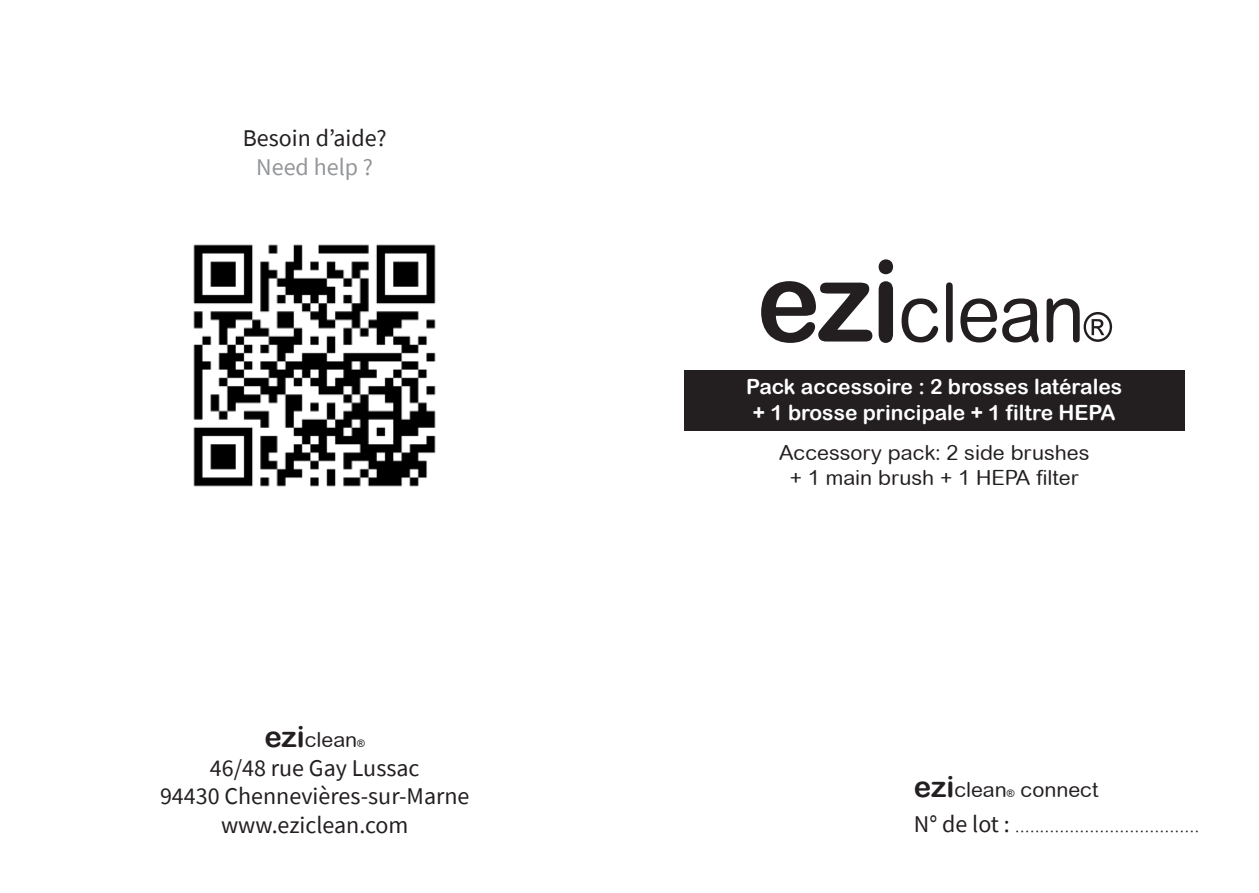
<style>
.page{position:relative;width:1259px;height:893px;background:#fff}
.page>*{position:absolute;margin:0;border:0;box-sizing:border-box;transform-origin:0 0}
.t1{font:24px "Source Sans Pro";color:#231f20}
.t2{font:200 24px "Source Sans Pro";color:#231f20}
.t3{font:24px "Source Sans Pro";color:#939598}
.t4{font:21px "Arial Rounded MT";color:#231f20}
.t5{font:21px "Arial Rounded MT Bold";color:#fff}
.s1{font-family:"Arial Rounded MT Bold";font-size:29.4px}
.s2{font-size:10.5px}
.s3{font-weight:400}
</style>
<div class="page">
<svg style="left:761px;top:281px;width:111px;height:62px"></svg>
<svg style="left:878px;top:259px;width:15px;height:84px"></svg>
<svg style="left:901px;top:298px;width:37px;height:44px"></svg>
<svg style="left:946px;top:282px;width:6px;height:60px"></svg>
<svg style="left:960px;top:298px;width:78px;height:44px"></svg>
<svg style="left:1046px;top:298px;width:66px;height:44px"></svg>
<div style="left:684px;top:371px;width:500px;height:60px;background:#231f20"></div>
<img style="left:193px;top:244px;width:243px;height:243px">
<p class="t1" style="left:243px;top:123px;width:145px">Besoin d’aide?</p>
<p class="t3" style="left:256px;top:152px;width:118px">Need help ?</p>
<p class="t4" style="left:264px;top:727px;width:102px"><span class="s1">ezi</span>clean<span class="s2">®</span></p>
<p class="t1" style="left:210px;top:752px;width:211px">46/48 rue Gay Lussac</p>
<p class="t1" style="left:160px;top:781px;width:311px">94430 Chennevières-sur-Marne</p>
<p class="t1" style="left:221px;top:810px;width:189px">www.eziclean.com</p>
<p class="t5" style="left:746px;top:374px;width:378px">Pack accessoire : 2 brosses latérales</p>
<p class="t5" style="left:753px;top:400px;width:364px">+ 1 brosse principale + 1 filtre HEPA</p>
<p class="t4" style="left:779px;top:441px;width:312px">Accessory pack: 2 side brushes</p>
<p class="t4" style="left:790px;top:466px;width:290px">+ 1 main brush + 1 HEPA filter</p>
<p class="t4" style="left:914px;top:777px;width:186px"><span class="s1">ezi</span>clean<span class="s2">®</span> connect</p>
<p class="t2" style="left:914px;top:810px;width:287px"><span class="s3">N° de lot :</span> .....................................</p>
</div>
